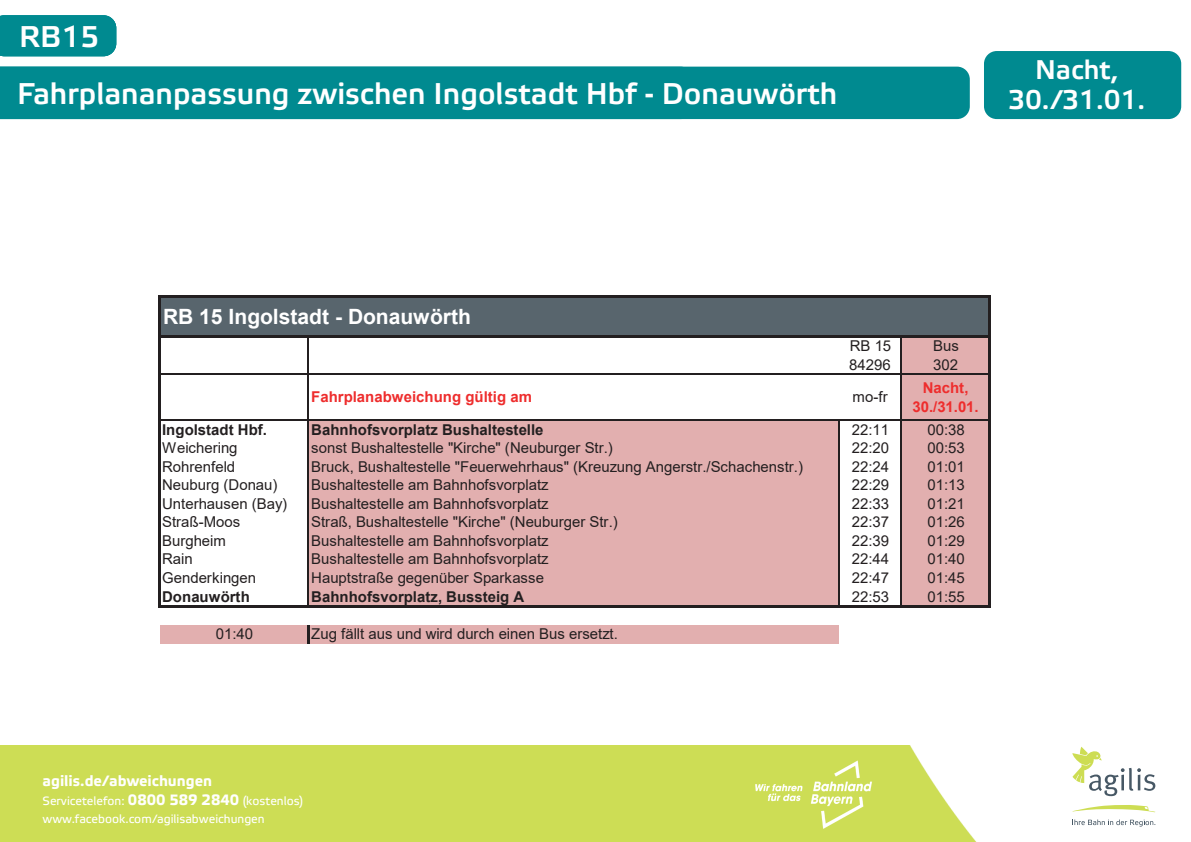
<style>
.page{position:relative;width:1191px;height:842px;background:#fff}
.page>*{position:absolute;margin:0;border:0;box-sizing:border-box;transform-origin:0 0}
.Fahrplan_Zeit_Monosp{font:500 30px "Etelka";color:#fff}
.Fahrplan_Zeit_Monosp-2{font:500 27px "Etelka";color:#fff}
.t1{font:700 21.1px "Arial";color:#fff}
.t2{font:700 15px "Etelka Text";color:#fff}
.t3{font:14.9px "Arial";color:#231f20}
.t4{font:700 14.9px "Arial";letter-spacing:.005em;color:#231f20}
.t5{font:700 14.9px/19.3px "Arial";color:#ee2d2d;text-align:center}
.t6{font:12px/18px "Etelka Text";color:#fff}
.s1{font-weight:700;font-size:15px}
</style>
<div class="page">
<div style="left:984px;top:51px;width:197px;height:68px;background:#008a90;border-radius:13px"></div>
<div style="left:0;top:67px;width:969px;height:52px;background:#008a90"></div>
<div style="left:0;top:15px;width:116px;height:41px;background:#008a90"></div>
<img style="left:0;top:745px;width:1156px;height:97px">
<img style="left:746px;top:747px;width:135px;height:95px">
<svg style="left:1072px;top:819px;width:83px;height:7px"></svg>
<svg style="left:1072px;top:747px;width:83px;height:49px"></svg>
<svg style="left:1072px;top:805px;width:83px;height:7px"></svg>
<div style="left:160px;top:297px;width:829px;height:40px;background:#58656d"></div>
<div style="left:901px;top:337px;width:88px;height:18px;background:#e2afaf"></div>
<div style="left:901px;top:355px;width:88px;height:19px;background:#e2afaf"></div>
<div style="left:901px;top:374px;width:88px;height:46px;background:#e2afaf"></div>
<div style="left:308px;top:420px;width:530px;height:19px;background:#e2afaf"></div>
<div style="left:901px;top:420px;width:88px;height:19px;background:#e2afaf"></div>
<div style="left:308px;top:439px;width:530px;height:18px;background:#e2afaf"></div>
<div style="left:901px;top:439px;width:88px;height:18px;background:#e2afaf"></div>
<div style="left:308px;top:457px;width:530px;height:19px;background:#e2afaf"></div>
<div style="left:901px;top:457px;width:88px;height:19px;background:#e2afaf"></div>
<div style="left:308px;top:476px;width:530px;height:18px;background:#e2afaf"></div>
<div style="left:901px;top:476px;width:88px;height:18px;background:#e2afaf"></div>
<div style="left:308px;top:494px;width:530px;height:19px;background:#e2afaf"></div>
<div style="left:901px;top:494px;width:88px;height:19px;background:#e2afaf"></div>
<div style="left:308px;top:513px;width:530px;height:18px;background:#e2afaf"></div>
<div style="left:901px;top:513px;width:88px;height:18px;background:#e2afaf"></div>
<div style="left:308px;top:531px;width:530px;height:19px;background:#e2afaf"></div>
<div style="left:901px;top:531px;width:88px;height:19px;background:#e2afaf"></div>
<div style="left:308px;top:550px;width:530px;height:19px;background:#e2afaf"></div>
<div style="left:901px;top:550px;width:88px;height:19px;background:#e2afaf"></div>
<div style="left:308px;top:568px;width:530px;height:19px;background:#e2afaf"></div>
<div style="left:901px;top:568px;width:88px;height:19px;background:#e2afaf"></div>
<div style="left:308px;top:587px;width:530px;height:19px;background:#e2afaf"></div>
<div style="left:901px;top:587px;width:88px;height:19px;background:#e2afaf"></div>
<div style="left:160px;top:625px;width:678px;height:18px;background:#e2afaf"></div>
<hr style="left:308px;top:338px;width:1px;height:35px;background:#231f20">
<hr style="left:900px;top:338px;width:2px;height:35px;background:#231f20">
<hr style="left:308px;top:374px;width:1px;height:47px;background:#231f20">
<hr style="left:308px;top:421px;width:1px;height:184px;background:#231f20">
<hr style="left:158px;top:295px;width:3px;height:313px;background:#231f20">
<hr style="left:988px;top:298px;width:3px;height:310px;background:#231f20">
<hr style="left:307px;top:625px;width:3px;height:18px;background:#231f20">
<hr style="left:900px;top:374px;width:2px;height:231px;background:#231f20">
<hr style="left:837px;top:421px;width:2px;height:184px;background:#231f20">
<hr style="left:161px;top:295px;width:830px;height:3px;background:#231f20">
<hr style="left:161px;top:335px;width:830px;height:3px;background:#231f20">
<hr style="left:161px;top:373px;width:827px;height:1px;background:#231f20">
<hr style="left:161px;top:419px;width:827px;height:2px;background:#231f20">
<hr style="left:161px;top:605px;width:830px;height:3px;background:#231f20">
<p class="Fahrplan_Zeit_Monosp" style="left:19px;top:19px;width:82px">RB15</p>
<p class="Fahrplan_Zeit_Monosp" style="left:62px;top:19px;width:39px">26</p>
<p class="Fahrplan_Zeit_Monosp" style="left:17px;top:76px;width:821px">Fahrplananpassung zwischen Ingolstadt Hbf - Donauwörth</p>
<p class="Fahrplan_Zeit_Monosp-2" style="left:1035px;top:54px;width:85px">Nacht,</p>
<p class="Fahrplan_Zeit_Monosp" style="left:436px;top:76px;width:236px">Ebern - Bam erg</p>
<p class="Fahrplan_Zeit_Monosp-2" style="left:1008px;top:84px;width:139px">30./31.01.</p>
<p class="t1" style="left:163px;top:302px;width:309px">RB 15 Ingolstadt - Donauwörth</p>
<p class="t3" style="left:850px;top:336px;width:43px">RB 15</p>
<p class="t3" style="left:933px;top:336px;width:27px">Bus</p>
<p class="t3" style="left:849px;top:354px;width:43px">84296</p>
<p class="t3" style="left:933px;top:354px;width:26px">302</p>
<p class="t5" style="left:311px;top:388px;width:222px">Fahrplanabweichung gültig am</p>
<p class="t3" style="left:852px;top:387px;width:37px">mo-fr</p>
<p class="t5" style="left:912px;top:378px;width:68px">Nacht,<br>30./31.01.</p>
<p class="t4" style="left:162px;top:419px;width:106px">Ingolstadt Hbf.</p>
<p class="t4" style="left:311px;top:419px;width:234px">Bahnhofsvorplatz Bushaltestelle</p>
<p class="t3" style="left:852px;top:419px;width:39px">22:11</p>
<p class="t3" style="left:927px;top:419px;width:39px">00:38</p>
<p class="t3" style="left:162px;top:438px;width:77px">Weichering</p>
<p class="t3" style="left:311px;top:438px;width:303px">sonst Bushaltestelle "Kirche" (Neuburger Str.)</p>
<p class="t3" style="left:852px;top:438px;width:39px">22:20</p>
<p class="t3" style="left:927px;top:438px;width:39px">00:53</p>
<p class="t3" style="left:162px;top:456px;width:75px">Rohrenfeld</p>
<p class="t3" style="left:311px;top:456px;width:493px">Bruck, Bushaltestelle "Feuerwehrhaus" (Kreuzung Angerstr./Schachenstr.)</p>
<p class="t3" style="left:852px;top:456px;width:39px">22:24</p>
<p class="t3" style="left:927px;top:456px;width:39px">01:01</p>
<p class="t3" style="left:162px;top:475px;width:117px">Neuburg (Donau)</p>
<p class="t3" style="left:311px;top:475px;width:239px">Bushaltestelle am Bahnhofsvorplatz</p>
<p class="t3" style="left:852px;top:475px;width:39px">22:29</p>
<p class="t3" style="left:927px;top:475px;width:39px">01:13</p>
<p class="t3" style="left:162px;top:493px;width:126px">Unterhausen (Bay)</p>
<p class="t3" style="left:311px;top:493px;width:239px">Bushaltestelle am Bahnhofsvorplatz</p>
<p class="t3" style="left:852px;top:493px;width:39px">22:33</p>
<p class="t3" style="left:927px;top:493px;width:39px">01:21</p>
<p class="t3" style="left:162px;top:512px;width:80px">Straß-Moos</p>
<p class="t3" style="left:311px;top:512px;width:308px">Straß, Bushaltestelle "Kirche" (Neuburger Str.)</p>
<p class="t3" style="left:852px;top:512px;width:39px">22:37</p>
<p class="t3" style="left:927px;top:512px;width:39px">01:26</p>
<p class="t3" style="left:162px;top:530px;width:65px">Burgheim</p>
<p class="t3" style="left:311px;top:530px;width:239px">Bushaltestelle am Bahnhofsvorplatz</p>
<p class="t3" style="left:852px;top:530px;width:39px">22:39</p>
<p class="t3" style="left:927px;top:530px;width:39px">01:29</p>
<p class="t3" style="left:162px;top:549px;width:32px">Rain</p>
<p class="t3" style="left:311px;top:549px;width:239px">Bushaltestelle am Bahnhofsvorplatz</p>
<p class="t3" style="left:852px;top:549px;width:39px">22:44</p>
<p class="t3" style="left:927px;top:549px;width:39px">01:40</p>
<p class="t3" style="left:162px;top:567px;width:95px">Genderkingen</p>
<p class="t3" style="left:311px;top:567px;width:234px">Hauptstraße gegenüber Sparkasse</p>
<p class="t3" style="left:852px;top:567px;width:39px">22:47</p>
<p class="t3" style="left:927px;top:567px;width:39px">01:45</p>
<p class="t4" style="left:162px;top:586px;width:89px">Donauwörth</p>
<p class="t4" style="left:311px;top:586px;width:215px">Bahnhofsvorplatz, Bussteig A</p>
<p class="t3" style="left:852px;top:586px;width:39px">22:53</p>
<p class="t3" style="left:927px;top:586px;width:39px">01:55</p>
<p class="t3" style="left:216px;top:624px;width:39px">01:40</p>
<p class="t3" style="left:311px;top:624px;width:308px">Zug fällt aus und wird durch einen Bus ersetzt.</p>
<p class="t2" style="left:34px;top:772px;width:171px">agil s.de/abweichungen</p>
<p class="t6" style="left:34px;top:792px;width:262px">Servicetel fon: <span class="s1">080 589 2840</span> (kostenlos) wwww.facebook.com/agilisabweichungen</p>
<p class="t2" style="left:43px;top:772px;width:171px">agilis.de/abweichungen</p>
<p class="t6" style="left:43px;top:792px;width:262px">Servicetelefon: <span class="s1">0800 589 2840</span> (kostenlos)</p>
<p class="t6" style="left:63px;top:810px;width:194px">.facebook.com/agilisabweichungen</p>
</div>
